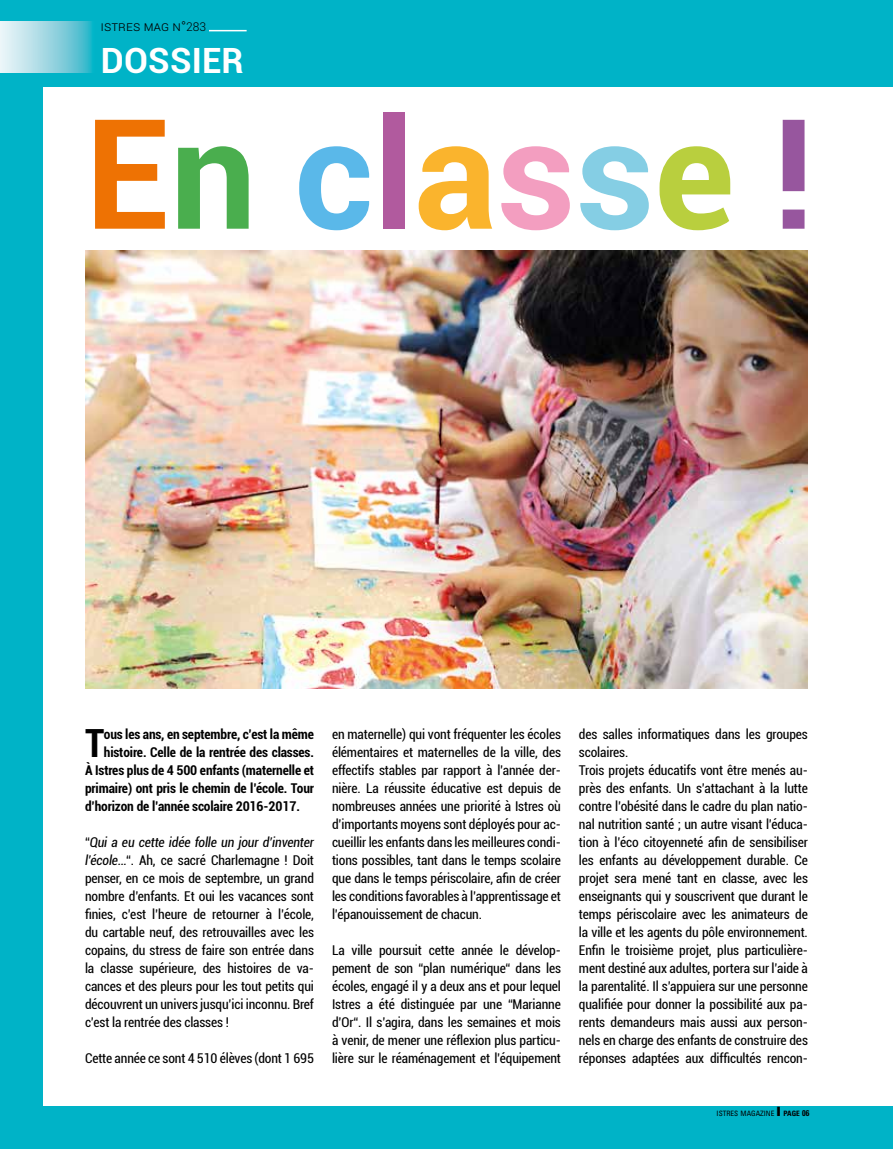
<style>
.page{position:relative;width:893px;height:1149px;background:#fff}
.page>*{position:absolute;margin:0;border:0;box-sizing:border-box;transform-origin:0 0}
.t1{font:700 153px "Roboto";color:#ee7203}
.t2{font:700 condensed 38.85px "Roboto";color:#000}
.t3{font:700 34.8px "Roboto";letter-spacing:.005em;color:#fff}
.t4{font:condensed 13.5px/18px "Roboto";letter-spacing:-.01em;color:#000;text-align:justify}
.t5{font:700 condensed 13.5px "Roboto";letter-spacing:-.01em;color:#000}
.t6{font:300 13.5px "Roboto";color:#000}
.t7{font:condensed 7.35px "Univers";color:#000}
.s1{font-size:12px}
.s2{color:#4aae4e}
.s3{color:#5ab8e9}
.s4{color:#b15a9e}
.s5{color:#fab42d}
.s6{color:#f39ec0}
.s7{color:#85cee4}
.s8{color:#b9cf3e}
.s9{color:#97569e}
.s10{font-style:italic}
.s11{font-weight:700}
.s12{font-weight:700;font-size:8.25px}
</style>
<div class="page">
<img style="left:85px;top:250px;width:723px;height:438px">
<div style="left:0;top:1106px;width:893px;height:42px;background:#00b3c7"></div>
<div style="left:0;top:0;width:893px;height:86px;background:#00b3c7"></div>
<div style="left:0;top:0;width:43px;height:1148px;background:#00b3c7"></div>
<svg style="left:0;top:21px;width:92px;height:51px;background:#99d7e2"></svg>
<hr style="left:209px;top:30px;width:38px;height:1px;background:#fff">
<p class="t6" style="left:101px;top:17px;width:107px">istres mag n°<span class="s1">283</span></p>
<h3 class="t3" style="left:101px;top:36px;width:144px">DOSSIER</h3>
<h1 class="t1" style="left:85px;top:66px;width:731px">E<span class="s2">n</span> <span class="s3">c</span><span class="s4">l</span><span class="s5">a</span><span class="s6">s</span><span class="s7">s</span><span class="s8">e</span> <span class="s9">!</span></h1>
<h2 class="t2" style="left:85px;top:715px;width:21px">T</h2>
<p class="t5" style="left:104px;top:724px;width:212px">ous les ans, en septembre, c’est la même</p>
<p class="t5" style="left:104px;top:742px;width:212px">histoire. Celle de la rentrée des classes.</p>
<p class="t5" style="left:85px;top:760px;width:230px">À Istres plus de 4 500 enfants (maternelle et</p>
<p class="t5" style="left:85px;top:778px;width:230px">primaire) ont pris le chemin de l’école. Tour</p>
<p class="t5" style="left:85px;top:796px;width:216px">d’horizon de l’année scolaire 2016-2017.</p>
<p class="t4" style="left:85px;top:832px;width:230px">“<span class="s10">Qui a eu cette idée folle un jour d’inventer l’école…</span>“. Ah, ce sacré Charlemagne ! Doit penser, en ce mois de septembre, un grand nombre d’enfants. Et oui les vacances sont finies, c’est l’heure de retourner à l’école, du cartable neuf, des retrouvailles avec les copains, du stress de faire son entrée dans la classe supérieure, des histoires de va&shy;cances et des pleurs pour les tout petits qui découvrent un univers jusqu’ici inconnu. Bref c’est la rentrée des classes !</p>
<p class="t4" style="left:85px;top:1048px;width:230px">Cette année ce sont 4 510 élèves (dont 1 695</p>
<p class="t4" style="left:332px;top:724px;width:230px">en maternelle) qui vont fréquenter les écoles élémentaires et maternelles de la ville, des effectifs stables par rapport à l’année der&shy;nière. La réussite éducative est depuis de nombreuses années une priorité à Istres où d’importants moyens sont déployés pour ac&shy;cueillir les enfants dans les meilleures condi&shy;tions possibles, tant dans le temps scolaire que dans le temps périscolaire, afin de créer les conditions favorables à l’apprentissage et l’épanouissement de chacun.</p>
<p class="t4" style="left:332px;top:940px;width:230px">La ville poursuit cette année le dévelop&shy;pement de son “plan numérique“ dans les écoles, engagé il y a deux ans et pour lequel Istres a été distinguée par une “Marianne d’Or“. Il s’agira, dans les semaines et mois à venir, de mener une réflexion plus particu&shy;lière sur le réaménagement et l’équipement</p>
<p class="t4" style="left:579px;top:724px;width:230px;text-align:left">des salles informatiques dans les groupes scolaires.<br>Trois projets éducatifs vont être menés au&shy;près des enfants. Un s’attachant à la lutte contre l’obésité dans le cadre du plan natio&shy;nal nutrition santé ; un autre visant l’éduca&shy;tion à l’éco citoyenneté afin de sensibiliser les enfants au développement durable. Ce projet sera mené tant en classe, avec les enseignants qui y souscrivent que durant le temps périscolaire avec les animateurs de la ville et les agents du pôle environnement.<br>Enfin le troisième projet, plus particulière&shy;ment destiné aux adultes, portera sur l’aide à la parentalité. Il s’appuiera sur une personne qualifiée pour donner la possibilité aux pa&shy;rents demandeurs mais aussi aux person&shy;nels en charge des enfants de construire des réponses adaptées aux difficultés rencon-</p>
<p class="t7" style="left:717px;top:1108px;width:94px">ISTRES MAGAZINE ❙ <span class="s11">page</span> <span class="s12">06</span></p>
</div>
